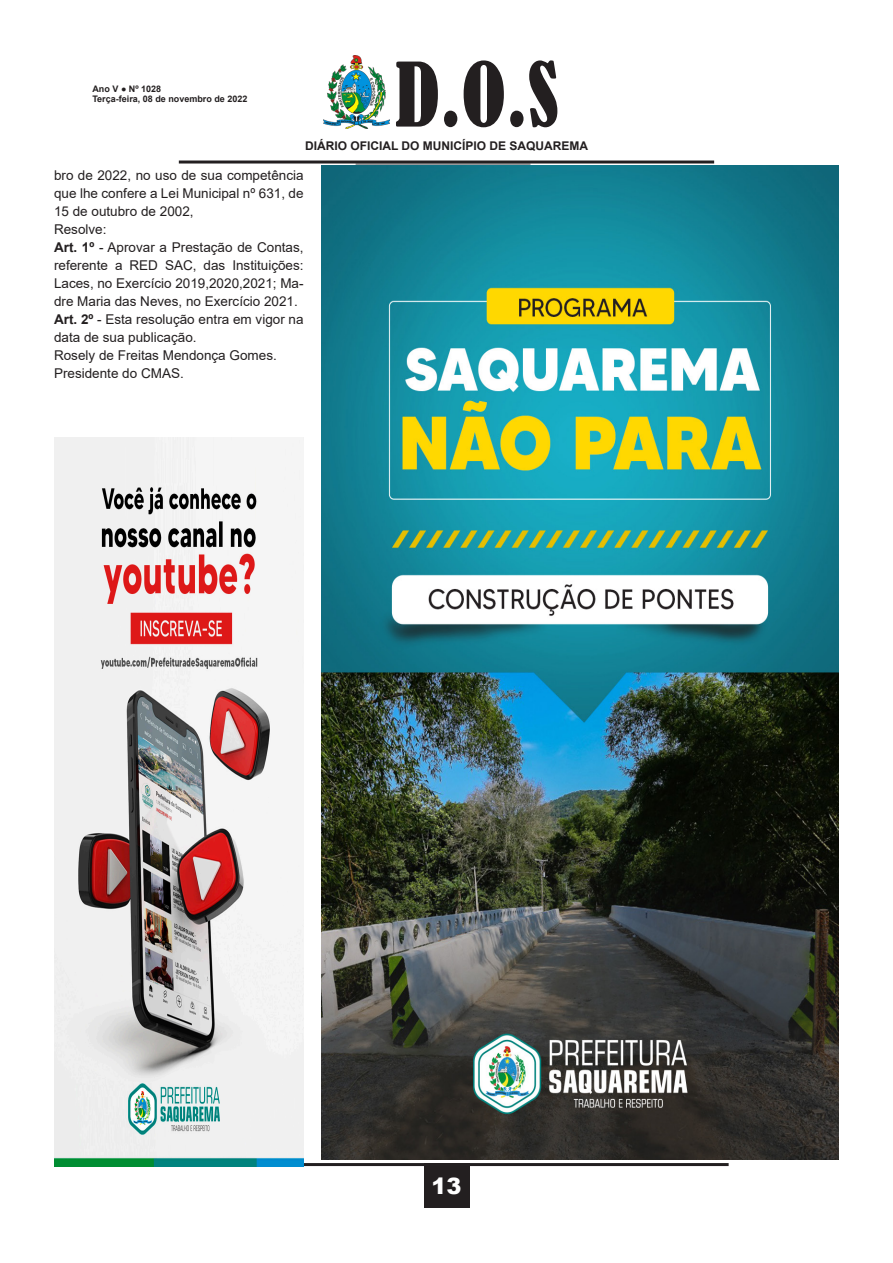
<style>
.page{position:relative;width:893px;height:1263px;background:#fff}
.page>*{position:absolute;margin:0;border:0;box-sizing:border-box;transform-origin:0 0}
.t1{font:condensed 82.5px "Bernard";color:#231f20}
.t2{font:900 22.5px "Arial";color:#fff}
.t3{font:13.5px/18px "Arial";color:#231f20;text-align:justify}
.t4{font:700 12px "Arial";color:#231f20}
.t5{font:700 9px/10.8px "Arial";color:#231f20}
.s1{font-weight:700}
</style>
<div class="page">
<hr style="left:164px;top:1163px;width:565px;height:3px;background:#231f20">
<div style="left:424px;top:1163px;width:45px;height:45px;background:#231f20"></div>
<img style="left:324px;top:55px;width:65px;height:73px">
<div style="left:356px;top:163px;width:174px;height:5px;background:#97999c"></div>
<hr style="left:179px;top:161px;width:535px;height:3px;background:#231f20">
<img style="left:322px;top:165px;width:517px;height:995px">
<img style="left:54px;top:437px;width:250px;height:729px">
<p class="t5" style="left:92px;top:83px;width:156px">Ano V ● Nº 1028<br>Terça-feira, 08 de novembro de 2022</p>
<h1 class="t1" style="left:395px;top:47px;width:165px">D.O.S</h1>
<p class="t4" style="left:305px;top:137px;width:285px">DIÁRIO OFICIAL DO MUNICÍPIO DE SAQUAREMA</p>
<p class="t3" style="left:54px;top:166px;width:251px">bro de 2022, no uso de sua competência que lhe confere a Lei Municipal nº 631, de 15 de outubro de 2002,</p>
<p class="t3" style="left:54px;top:220px;width:54px">Resolve:</p>
<p class="t3" style="left:54px;top:238px;width:251px"><span class="s1">Art. 1º</span> - Aprovar a Prestação de Contas, referente a RED SAC, das Instituições:<br>Laces, no Exercício 2019,2020,2021; Ma&shy;dre Maria das Neves, no Exercício 2021.</p>
<p class="t3" style="left:54px;top:310px;width:251px"><span class="s1">Art. 2º</span> - Esta resolução entra em vigor na data de sua publicação.</p>
<p class="t3" style="left:54px;top:346px;width:224px">Rosely de Freitas Mendonça Gomes.</p>
<p class="t3" style="left:54px;top:364px;width:131px">Presidente do CMAS.</p>
<h2 class="t2" style="left:431px;top:1170px;width:32px">13</h2>
</div>
